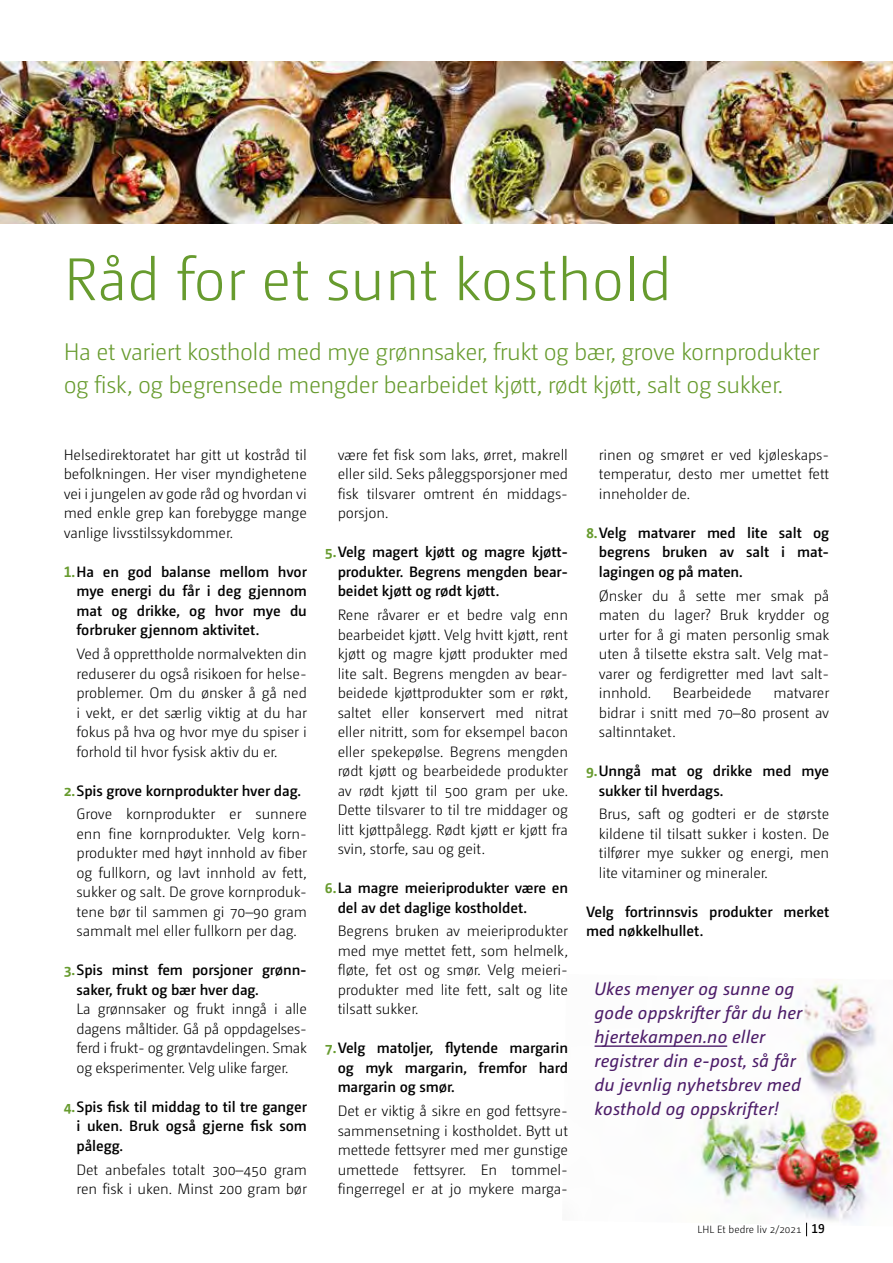
<style>
.page{position:relative;width:893px;height:1263px;background:#fff}
.page>*{position:absolute;margin:0;border:0;box-sizing:border-box;transform-origin:0 0}
.t1{font:300 60px "Camingo Dos Pro";color:#679b2e}
.t2{font:300 24px/33px "Camingo Dos Pro";letter-spacing:-.02em;color:#679b2e}
.t3{font:italic 18px/24px "Camingo Dos Pro";letter-spacing:.01em;color:#4d1d69}
.t4{font:300 15px/19.5px "Camingo Dos Pro";letter-spacing:-.005em;color:#000;text-align:justify}
.t5{font:600 15px/19.5px "Camingo Dos Pro";letter-spacing:-.005em;color:#000;text-align:justify}
.t6{font:300 10.5px "Camingo Dos Pro";color:#000}
.s1{font-weight:700;color:#679b2e}
.s2{font-weight:300}
.s3{font-weight:600;font-size:12.75px}
</style>
<div class="page">
<img style="left:594px;top:979px;width:295px;height:247px">
<img style="left:0;top:62px;width:893px;height:161px">
<hr style="left:595px;top:1045px;width:132px;height:2px;background:#4d1d69">
<svg style="left:806px;top:1223px;width:1px;height:13px"></svg>
<h1 class="t1" style="left:64px;top:245px;width:610px">Råd for et sunt kosthold</h1>
<h2 class="t2" style="left:64px;top:336px;width:757px">Ha et variert kosthold med mye grønnsaker, frukt og bær, grove kornprodukter og fisk, og begrensede mengder bearbeidet kjøtt, rødt kjøtt, salt og sukker.</h2>
<p class="t4" style="left:64px;top:445px;width:245px">Helsedirektoratet har gitt ut kostråd til befolkningen. Her viser myndighetene vei i jungelen av gode råd og hvordan vi med enkle grep kan forebygge mange vanlige livsstilssykdommer.</p>
<p class="t5" style="left:77px;top:562px;width:232px;text-indent:-13px"><span class="s1">1.</span>Ha en god balanse mellom hvor mye energi du får i deg gjennom mat og drikke, og hvor mye du forbruker gjennom aktivitet.</p>
<p class="t4" style="left:77px;top:644px;width:232px">Ved å opprettholde normalvekten din reduserer du også risikoen for helse&shy;problemer. Om du ønsker å gå ned i vekt, er det særlig viktig at du har fokus på hva og hvor mye du spiser i forhold til hvor fysisk aktiv du er.</p>
<p class="t5" style="left:77px;top:778px;width:232px;line-height:23.7px;text-indent:-13px"><span class="s1">2.</span>Spis grove kornprodukter hver dag.<br><span class="s2">Grove kornprodukter er sunnere</span></p>
<p class="t4" style="left:77px;top:824px;width:232px">enn fine kornprodukter. Velg korn&shy;produkter med høyt innhold av fiber og fullkorn, og lavt innhold av fett, sukker og salt. De grove kornproduk&shy;tene bør til sammen gi 70–90 gram sammalt mel eller fullkorn per dag.</p>
<p class="t5" style="left:77px;top:960px;width:230px;text-indent:-13px"><span class="s1">3.</span>Spis minst fem porsjoner grønn&shy;saker, frukt og bær hver dag.</p>
<p class="t4" style="left:77px;top:999px;width:232px">La grønnsaker og frukt inngå i alle dagens måltider. Gå på oppdagelses&shy;ferd i frukt- og grøntavdelingen. Smak og eksperimenter. Velg ulike farger.</p>
<p class="t5" style="left:77px;top:1097px;width:232px;text-indent:-13px"><span class="s1">4.</span>Spis fisk til middag to til tre ganger i uken. Bruk også gjerne fisk som pålegg.</p>
<p class="t4" style="left:77px;top:1160px;width:232px">Det anbefales totalt 300–450 gram ren fisk i uken. Minst 200 gram bør</p>
<p class="t4" style="left:338px;top:445px;width:232px;text-align:left">være fet fisk som laks, ørret, makrell eller sild. Seks påleggsporsjoner med fisk tilsvarer omtrent én middags&shy;porsjon.</p>
<p class="t5" style="left:338px;top:542px;width:232px;text-indent:-13px"><span class="s1">5.</span>Velg magert kjøtt og magre kjøtt&shy;produkter. Begrens mengden bear&shy;beidet kjøtt og rødt kjøtt.</p>
<p class="t4" style="left:338px;top:605px;width:232px">Rene råvarer er et bedre valg enn bearbeidet kjøtt. Velg hvitt kjøtt, rent kjøtt og magre kjøtt produkter med lite salt. Begrens mengden av bear&shy;beidede kjøttprodukter som er røkt, saltet eller konservert med nitrat eller nitritt, som for eksempel bacon eller spekepølse. Begrens mengden rødt kjøtt og bearbeidede produkter av rødt kjøtt til 500 gram per uke.<br>Dette tilsvarer to til tre middager og litt kjøttpålegg. Rødt kjøtt er kjøtt fra svin, storfe, sau og geit.</p>
<p class="t5" style="left:338px;top:878px;width:232px;text-indent:-13px"><span class="s1">6.</span>La magre meieriprodukter være en del av det daglige kostholdet.</p>
<p class="t4" style="left:338px;top:921px;width:232px">Begrens bruken av meieriprodukter med mye mettet fett, som helmelk, fløte, fet ost og smør. Velg meieri&shy;produkter med lite fett, salt og lite tilsatt sukker.</p>
<p class="t5" style="left:338px;top:1038px;width:232px;text-indent:-13px"><span class="s1">7.</span>Velg matoljer, flytende margarin og myk margarin, fremfor hard margarin og smør.</p>
<p class="t4" style="left:338px;top:1101px;width:232px">Det er viktig å sikre en god fettsyre&shy;sammensetning i kostholdet. Bytt ut mettede fettsyrer med mer gunstige umettede fettsyrer. En tommel&shy;fingerregel er at jo mykere marga-</p>
<p class="t4" style="left:599px;top:445px;width:232px">rinen og smøret er ved kjøleskaps&shy;temperatur, desto mer umettet fett inneholder de.</p>
<p class="t5" style="left:599px;top:523px;width:232px;text-indent:-13px"><span class="s1">8.</span>Velg matvarer med lite salt og begrens bruken av salt i mat&shy;lagingen og på maten.</p>
<p class="t4" style="left:599px;top:586px;width:232px;text-align:left">Ønsker du å sette mer smak på maten du lager? Bruk krydder og urter for å gi maten personlig smak uten å tilsette ekstra salt. Velg mat&shy;varer og ferdigretter med lavt salt&shy;innhold.</p>
<p class="t4" style="left:673px;top:683px;width:80px">Bearbeidede</p>
<p class="t4" style="left:599px;top:683px;width:232px;text-indent:175px">matvarer bidrar i snitt med 70–80 prosent av saltinntaket.</p>
<p class="t5" style="left:599px;top:761px;width:232px;text-indent:-13px"><span class="s1">9.</span>Unngå mat og drikke med mye sukker til hverdags.</p>
<p class="t4" style="left:599px;top:804px;width:232px">Brus, saft og godteri er de største kildene til tilsatt sukker i kosten. De tilfører mye sukker og energi, men lite vitaminer og mineraler.</p>
<p class="t5" style="left:586px;top:902px;width:245px">Velg fortrinnsvis produkter merket med nøkkelhullet.</p>
<p class="t3" style="left:595px;top:976px;width:209px">Ukes menyer og sunne og gode oppskrifter får du her hjertekampen.no eller registrer din e-post, så får du jevnlig nyhetsbrev med kosthold og oppskrifter!</p>
<p class="t6" style="left:698px;top:1223px;width:129px">LHL Et bedre liv 2/2021 <span class="s3">19</span></p>
</div>
